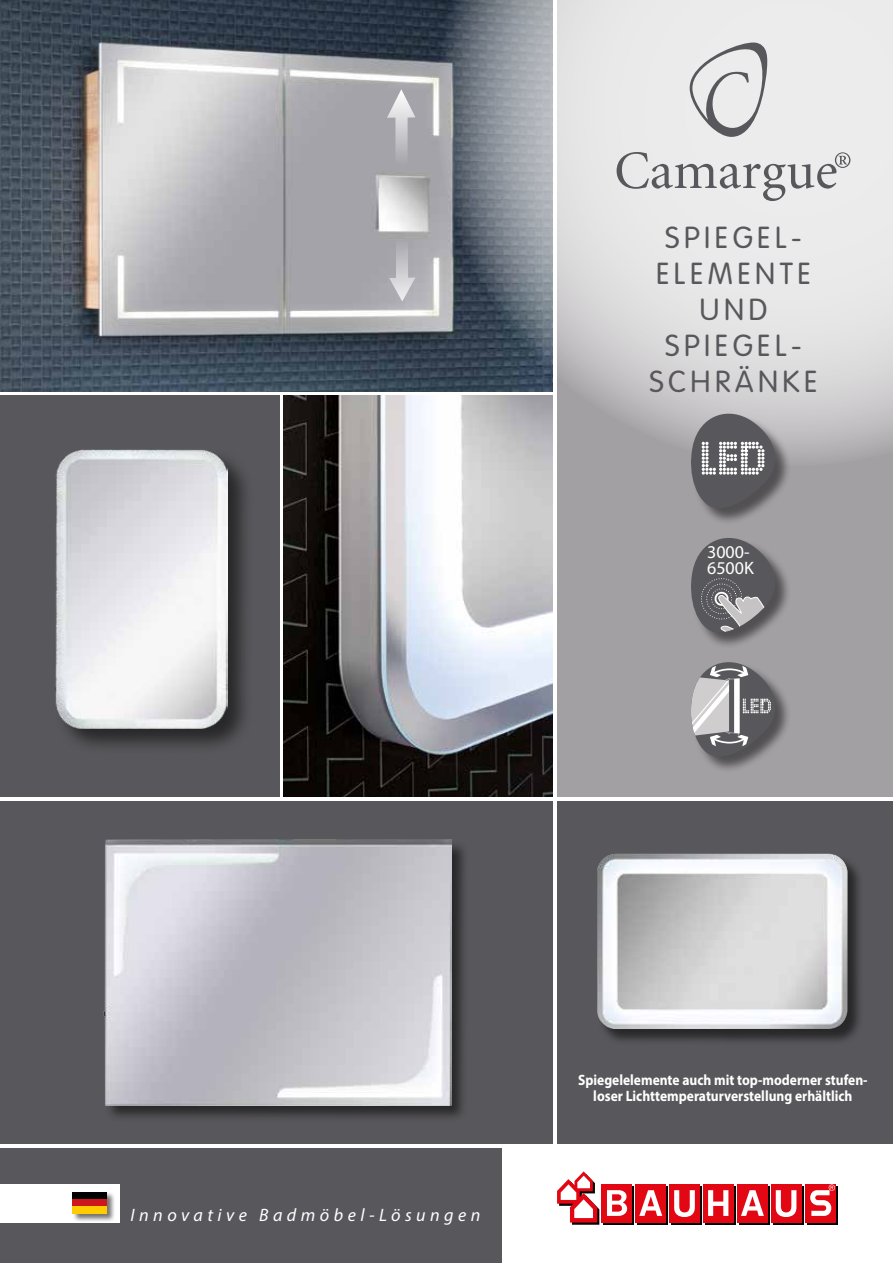
<style>
.page{position:relative;width:893px;height:1263px;background:#fff}
.page>*{position:absolute;margin:0;border:0;box-sizing:border-box;transform-origin:0 0}
.t1{font:300 30px/36px "VAG Rounded";letter-spacing:.15em;color:#58585c;text-align:center}
.t2{font:italic 18px "Myriad Pro";letter-spacing:.25em;color:#fff}
.t3{font:18px/16.5px "Myriad Pro";color:#fff}
.t4{font:700 15px/16.5px "Myriad Pro";color:#fff;text-align:center;scale:.9 1}
</style>
<div class="page">
<div style="left:557px;top:801px;width:336px;height:343px;background:#58585c"></div>
<div style="left:557px;top:0;width:336px;height:797px;background:#a3a0a3"></div>
<img style="left:284px;top:395px;width:269px;height:402px">
<div style="left:0;top:395px;width:280px;height:402px;background:#58585c"></div>
<img style="left:0;top:0;width:436px;height:391px">
<svg style="left:436px;top:0;width:457px;height:466px;background:#c4c5c8"></svg>
<div style="left:0;top:801px;width:553px;height:343px;background:#58585c"></div>
<svg style="left:617px;top:152px;width:233px;height:49px;background:#d0d0d1"></svg>
<svg style="left:690px;top:43px;width:79px;height:94px;background:#cececf"></svg>
<div style="left:692px;top:539px;width:100px;height:110px;background:#000;opacity:.5"></div>
<svg style="left:691px;top:538px;width:91px;height:97px"></svg>
<div style="left:691px;top:663px;width:101px;height:110px;background:#000;opacity:.5"></div>
<svg style="left:691px;top:662px;width:84px;height:95px"></svg>
<div style="left:692px;top:414px;width:100px;height:111px;background:#000;opacity:.5"></div>
<svg style="left:691px;top:414px;width:84px;height:94px;background:#767679"></svg>
<div style="left:103px;top:839px;width:366px;height:284px;background:#000;opacity:.55"></div>
<img style="left:103px;top:840px;width:349px;height:265px">
<div style="left:597px;top:854px;width:267px;height:192px;background:#000;opacity:.55"></div>
<img style="left:597px;top:854px;width:250px;height:175px">
<svg style="left:387px;top:89px;width:28px;height:76px;background:#b8b8bc"></svg>
<svg style="left:389px;top:241px;width:26px;height:60px;background:#bab9be"></svg>
<div style="left:55px;top:449px;width:199px;height:306px;background:#000;opacity:.55"></div>
<img style="left:56px;top:450px;width:172px;height:279px">
<svg style="left:637px;top:1186px;width:31px;height:39px"></svg>
<svg style="left:807px;top:1186px;width:31px;height:39px"></svg>
<div style="left:705px;top:1186px;width:30px;height:39px;background:linear-gradient(to right,#e30613,#e30613)"></div>
<div style="left:739px;top:1186px;width:30px;height:39px;background:linear-gradient(to right,#e30613,#e30613)"></div>
<svg style="left:603px;top:1186px;width:31px;height:39px"></svg>
<div style="left:671px;top:1186px;width:31px;height:39px;background:linear-gradient(to bottom,#e30613,#e30613)"></div>
<div style="left:773px;top:1186px;width:30px;height:39px;background:linear-gradient(to right,#e30613,#e30613)"></div>
<div style="left:635px;top:1184px;width:31px;height:38px;background:#e30613"></div>
<div style="left:805px;top:1184px;width:31px;height:38px;background:#e30613"></div>
<div style="left:703px;top:1184px;width:30px;height:38px;background:#e30613"></div>
<div style="left:601px;top:1184px;width:31px;height:38px;background:#e30613"></div>
<svg style="left:557px;top:1171px;width:42px;height:54px"></svg>
<svg style="left:708px;top:1190px;width:20px;height:26px"></svg>
<svg style="left:639px;top:1190px;width:23px;height:26px"></svg>
<div style="left:669px;top:1184px;width:30px;height:38px;background:#e30613"></div>
<svg style="left:674px;top:1190px;width:21px;height:27px"></svg>
<div style="left:771px;top:1184px;width:30px;height:38px;background:#e30613"></div>
<svg style="left:776px;top:1190px;width:20px;height:27px"></svg>
<svg style="left:607px;top:1190px;width:20px;height:26px"></svg>
<div style="left:737px;top:1184px;width:30px;height:38px;background:#e30613"></div>
<svg style="left:741px;top:1190px;width:23px;height:26px"></svg>
<svg style="left:810px;top:1184px;width:25px;height:32px"></svg>
<div style="left:0;top:1148px;width:502px;height:115px;background:#58585c"></div>
<div style="left:0;top:1184px;width:119px;height:38px;background:#fff"></div>
<div style="left:72px;top:1191px;width:44px;height:31px;background:#000;opacity:.55"></div>
<div style="left:72px;top:1192px;width:35px;height:7px;background:#000"></div>
<div style="left:72px;top:1199px;width:35px;height:7px;background:#cd171a"></div>
<div style="left:72px;top:1206px;width:35px;height:7px;background:#fc0"></div>
<h1 class="t1" style="left:649px;top:219px;width:170px">SPIEGEL-<br>ELEMENTE<br>UND<br>SPIEGEL-<br>SCHRÄNKE</h1>
<p class="t3" style="left:707px;top:543px;width:48px">3000-<br>6500K</p>
<p class="t2" style="left:130px;top:1204px;width:352px">Innovative Badmöbel-Lösungen</p>
<p class="t4" style="left:578px;top:1071px;width:323px">Spiegelelemente auch mit top-moderner stufen&shy;loser Lichttemperaturverstellung erhältlich</p>
</div>
